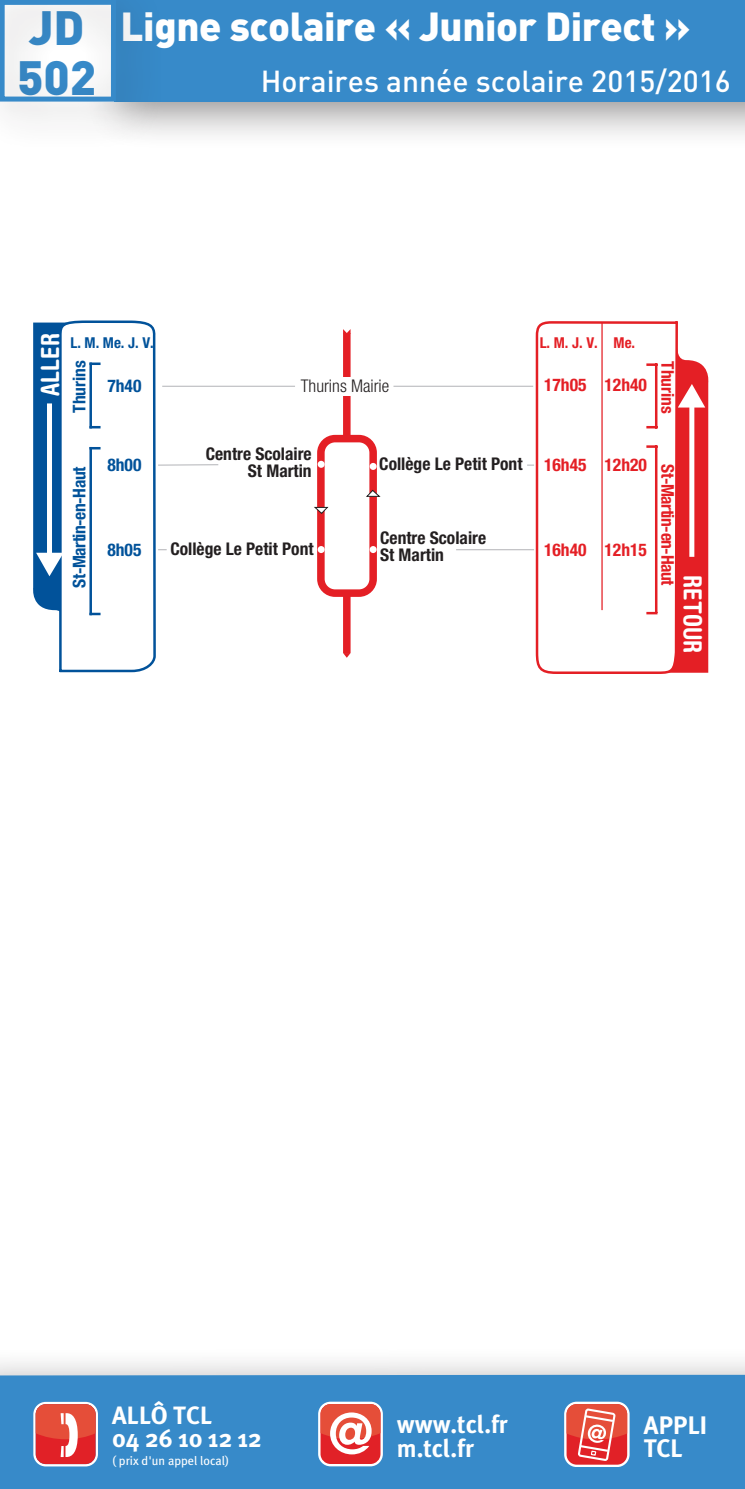
<style>
.page{position:relative;width:745px;height:1489px;background:#fff}
.page>*{position:absolute;margin:0;border:0;box-sizing:border-box;transform-origin:0 0}
.t1{font:900 47.5px "DIN";color:#378ac9}
.t2{font:900 40px "DIN";letter-spacing:-.01em;color:#fff}
.t3{font:500 30px "DIN";color:#fff}
.t4{font:700 25.25px/23.8px "Meta Plus";letter-spacing:-.005em;color:#fff}
.t5{font:700 25px/23.2px "Meta Plus";color:#fff}
.t6{font:700 condensed 25px "Helvetica Rounded";color:#fff}
.t7{font:700 condensed 17.5px/17.5px "Helvetica Neue";color:#231f20;text-align:right}
.t8{font:700 condensed 17.5px "Helvetica Neue";color:#e41f25}
.t9{font:700 condensed 17.5px "Helvetica Neue";color:#01529a}
.t10{font:700 condensed 17.5px "Helvetica Neue";letter-spacing:-.025em;color:#01529a}
.t11{font:700 condensed 17.5px "Helvetica Neue";letter-spacing:-.025em;color:#e41f25}
.t12{font:300 condensed 17.5px "Helvetica Neue";color:#231f20}
.t13{font:700 condensed 15px "Helvetica Neue";color:#01529a}
.t14{font:700 condensed 15px "Helvetica Neue";color:#e41f25}
.t15{font:12.5px "Meta Plus";color:#fff}
.s1{font-size:47.5px;color:#378ac9}
</style>
<div class="page">
<div style="left:85px;top:0;width:659px;height:150px;background:#231f20;opacity:.5"></div>
<div style="left:113px;top:0;width:631px;height:102px;background:#378ac9"></div>
<div style="left:0;top:1346px;width:744px;height:142px;background:#231f20;opacity:.5"></div>
<div style="left:0;top:1374px;width:744px;height:114px;background:#378ac9"></div>
<svg style="left:33px;top:1401px;width:65px;height:65px"></svg>
<svg style="left:318px;top:1401px;width:64px;height:65px"></svg>
<div style="left:320px;top:1403px;width:60px;height:60px;background:#e12127;border-radius:10px"></div>
<svg style="left:320px;top:1403px;width:60px;height:51px"></svg>
<svg style="left:563px;top:1401px;width:66px;height:65px"></svg>
<div style="left:566px;top:1403px;width:60px;height:61px;background:#e12127;border-radius:10px"></div>
<svg style="left:566px;top:1403px;width:60px;height:57px"></svg>
<svg style="left:535px;top:321px;width:143px;height:353px"></svg>
<div style="left:343px;top:333px;width:7px;height:320px;background:#e41f25"></div>
<hr style="left:393px;top:386px;width:140px;height:1px;background:#b2b3b7">
<hr style="left:162px;top:386px;width:133px;height:1px;background:#b2b3b7">
<svg style="left:647px;top:336px;width:61px;height:336px"></svg>
<hr style="left:601px;top:322px;width:1px;height:288px;background:#e41f25">
<svg style="left:343px;top:329px;width:7px;height:4px"></svg>
<svg style="left:343px;top:653px;width:7px;height:4px"></svg>
<div style="left:336px;top:377px;width:22px;height:18px;background:#fff"></div>
<hr style="left:456px;top:549px;width:77px;height:1px;background:#b2b3b7">
<svg style="left:33px;top:320px;width:133px;height:353px"></svg>
<hr style="left:158px;top:464px;width:60px;height:1px;background:#b2b3b7">
<div style="left:321px;top:438px;width:52px;height:155px;background:#fff;border-radius:14px"></div>
<div style="left:317px;top:435px;width:59px;height:162px;border:8px solid #e41f25;border-radius:14px"></div>
<svg style="left:366px;top:489px;width:14px;height:8px"></svg>
<svg style="left:314px;top:507px;width:14px;height:7px"></svg>
<div style="left:317px;top:461px;width:7px;height:7px;background:#fff;border-radius:50%"></div>
<div style="left:317px;top:546px;width:7px;height:7px;background:#fff;border-radius:50%"></div>
<div style="left:369px;top:546px;width:7px;height:7px;background:#fff;border-radius:50%"></div>
<div style="left:369px;top:463px;width:7px;height:7px;background:#fff;border-radius:50%"></div>
<div style="left:0;top:0;width:165px;height:150px;background:#231f20;opacity:.5"></div>
<div style="left:0;top:0;width:116px;height:102px;border:5px solid #378ac9"></div>
<h2 class="t2" style="left:29px;top:-1px;width:662px"><span class="s1">JD</span> Ligne scolaire « Junior Direct »</h2>
<h1 class="t1" style="left:17px;top:46px;width:81px">502</h1>
<h3 class="t3" style="left:260px;top:62px;width:471px">Horaires année scolaire 2015/2016</h3>
<h3 class="t6" style="left:35px;top:396px;width:64px;rotate:-90deg">ALLER</h3>
<p class="t13" style="left:70px;top:333px;width:85px">L. M. Me. J. V.</p>
<p class="t9" style="left:68px;top:413px;width:54px;rotate:-90deg">Thurins</p>
<p class="t9" style="left:107px;top:375px;width:35px">7h40</p>
<p class="t10" style="left:68px;top:587px;width:122px;rotate:-90deg">St-Martin-en-Haut</p>
<p class="t9" style="left:107px;top:454px;width:35px">8h00</p>
<p class="t9" style="left:107px;top:539px;width:35px">8h05</p>
<p class="t12" style="left:300px;top:375px;width:90px">Thurins Mairie</p>
<p class="t7" style="left:205px;top:444px;width:107px">Centre Scolaire<br>St Martin</p>
<p class="t7" style="left:170px;top:540px;width:145px">Collège Le Petit Pont</p>
<p class="t7" style="left:379px;top:454px;width:145px">Collège Le Petit Pont</p>
<p class="t7" style="left:380px;top:528px;width:107px;text-align:left">Centre Scolaire<br>St Martin</p>
<p class="t14" style="left:539px;top:333px;width:97px">L. M. J. V. Me.</p>
<p class="t8" style="left:543px;top:374px;width:44px">17h05</p>
<p class="t8" style="left:604px;top:374px;width:44px">12h40</p>
<p class="t8" style="left:678px;top:361px;width:54px;rotate:90deg">Thurins</p>
<p class="t8" style="left:543px;top:454px;width:44px">16h45</p>
<p class="t8" style="left:543px;top:539px;width:44px">16h40</p>
<p class="t8" style="left:604px;top:454px;width:44px">12h20</p>
<p class="t8" style="left:604px;top:539px;width:44px">12h15</p>
<p class="t11" style="left:678px;top:464px;width:122px;rotate:90deg">St-Martin-en-Haut</p>
<h3 class="t6" style="left:707px;top:575px;width:79px;rotate:90deg">RETOUR</h3>
<h3 class="t5" style="left:112px;top:1403px;width:151px">ALLÔ TCL<br>04 26 10 12 12</h3>
<p class="t15" style="left:112px;top:1453px;width:119px">( prix d'un appel local)</p>
<h3 class="t5" style="left:396px;top:1412px;width:112px">www.tcl.fr m.tcl.fr</h3>
<h3 class="t4" style="left:643px;top:1412px;width:65px">APPLI<br>TCL</h3>
</div>
